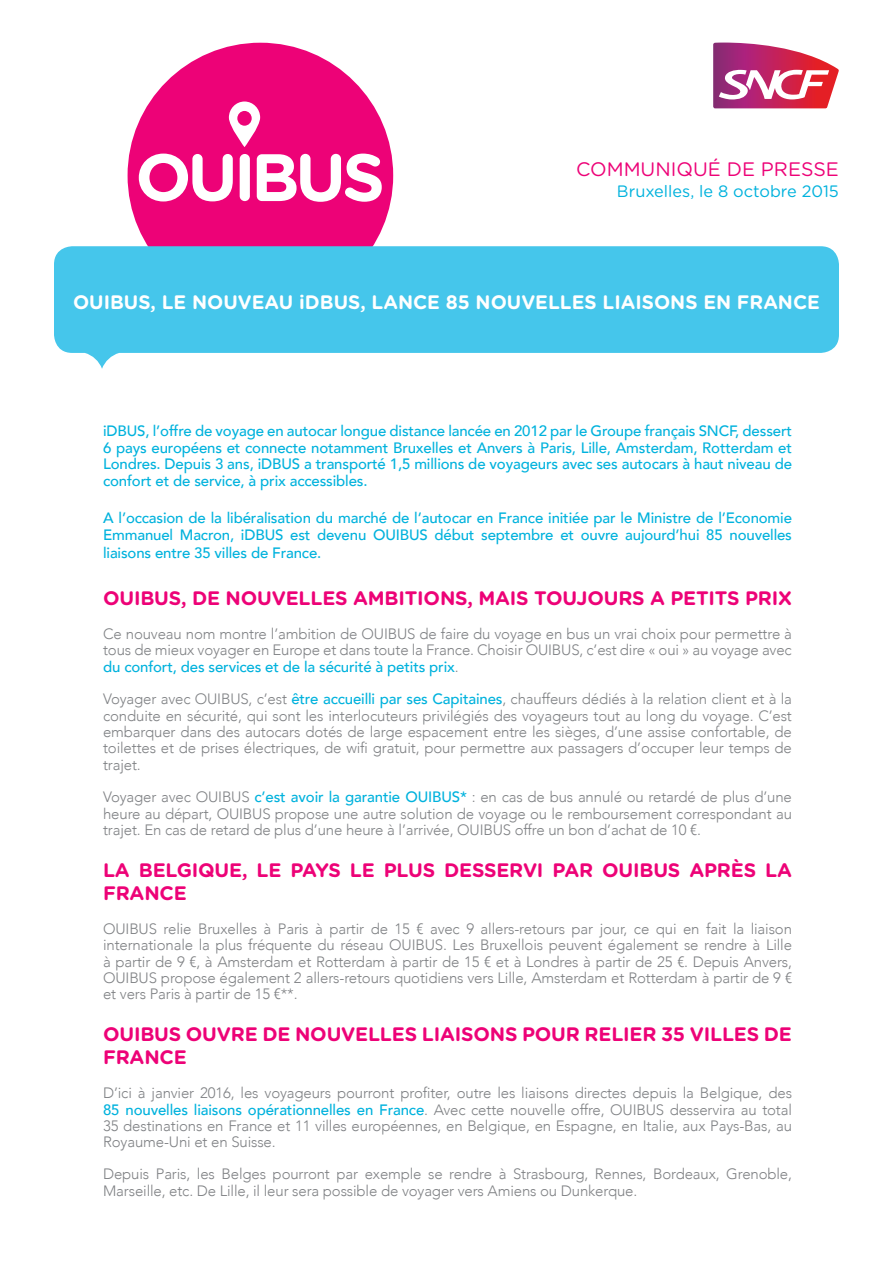
<style>
.page{position:relative;width:893px;height:1263px;background:#fff}
.page>*{position:absolute;margin:0;border:0;box-sizing:border-box;transform-origin:0 0}
.t1{font:700 19.5px "Gotham Rounded";letter-spacing:-.01em;color:#ed0277}
.t2{font:700 19.5px "Gotham Rounded";color:#fff}
.t3{font:19.5px "Gotham Rounded";color:#ed0277}
.t4{font:16.5px "Gotham Rounded";color:#00b2dd}
.t5{font:300 15px/16.4px "Avenir";letter-spacing:-.01em;color:#808285;text-align:justify}
.t6{font:500 15px/16.5px "Avenir";letter-spacing:-.01em;color:#00b2dd;text-align:justify}
.s1{font-weight:500;color:#00b2dd}
</style>
<div class="page">
<div style="left:128px;top:43px;width:265px;height:265px;background:#ed0277;border-radius:50%"></div>
<div style="left:240px;top:154px;width:10px;height:47px;background:#fff;border-radius:5px"></div>
<svg style="left:139px;top:154px;width:94px;height:47px"></svg>
<svg style="left:257px;top:154px;width:125px;height:48px"></svg>
<svg style="left:229px;top:102px;width:31px;height:45px"></svg>
<svg style="left:54px;top:246px;width:785px;height:123px;background:#5dcded"></svg>
<svg style="left:713px;top:43px;width:126px;height:65px"></svg>
<h1 class="t3" style="left:576px;top:155px;width:264px">COMMUNIQUÉ DE PRESSE</h1>
<p class="t4" style="left:617px;top:180px;width:224px">Bruxelles, le 8 octobre 2015</p>
<h1 class="t2" style="left:73px;top:287px;width:748px">OUIBUS, LE NOUVEAU IDBUS, LANCE 85 NOUVELLES LIAISONS EN FRANCE</h1>
<p class="t6" style="left:103px;top:422px;width:690px">iDBUS, l’offre de voyage en autocar longue distance lancée en 2012 par le Groupe français SNCF, dessert 6 pays européens et connecte notamment Bruxelles et Anvers à Paris, Lille, Amsterdam, Rotterdam et Londres. Depuis 3 ans, iDBUS a transporté 1,5 millions de voyageurs avec ses autocars à haut niveau de confort et de service, à prix accessibles.</p>
<p class="t6" style="left:103px;top:509px;width:690px">A l’occasion de la libéralisation du marché de l’autocar en France initiée par le Ministre de l’Economie<br>Emmanuel Macron, iDBUS est devenu OUIBUS début septembre et ouvre aujourd’hui 85 nouvelles</p>
<p class="t6" style="left:103px;top:543px;width:220px">liaisons entre 35 villes de France.</p>
<h1 class="t1" style="left:103px;top:583px;width:183px">OUIBUS, DE NOUVELLE</h1>
<h1 class="t1" style="left:335px;top:583px;width:458px">S AMBITIONS, MAIS TOUJOURS A PETITS PRIX</h1>
<p class="t5" style="left:103px;top:626px;width:690px">Ce nouveau nom montre l’ambition de OUIBUS de faire du voyage en bus un vrai choix pour permettre à tous de mieux voyager en Europe et dans toute la France. Choisir OUIBUS, c’est dire « oui » au voyage avec <span class="s1">du confort, des services et de la sécurité à petits prix</span>.</p>
<p class="t5" style="left:103px;top:691px;width:690px">Voyager avec OUIBUS, c’est <span class="s1">être accueilli par ses Capitaines</span>, chauffeurs dédiés à la relation client et à la conduite en sécurité, qui sont les interlocuteurs privilégiés des voyageurs tout au long du voyage. C’est embarquer dans des autocars dotés de large espacement entre les sièges, d’une assise confortable, de toilettes et de prises électriques, de wifi gratuit, pour permettre aux passagers d’occuper leur temps de trajet.</p>
<p class="t5" style="left:103px;top:789px;width:690px">Voyager avec OUIBUS <span class="s1">c’est avoir la garantie OUIBUS*</span> : en cas de bus annulé ou retardé de plus d’une heure au départ, OUIBUS propose une autre solution de voyage ou le remboursement correspondant au trajet. En cas de retard de plus d’une heure à l’arrivée, OUIBUS offre un bon d’achat de 10 €.</p>
<h1 class="t1" style="left:103px;top:855px;width:408px">LA BELGIQUE, LE PAYS LE PLUS DESSERV</h1>
<h1 class="t1" style="left:537px;top:855px;width:242px">I PAR OUIBUS APRÈS LA</h1>
<h1 class="t1" style="left:103px;top:879px;width:28px">FRANCE</h1>
<p class="t5" style="left:103px;top:921px;width:690px">OUIBUS relie Bruxelles à Paris à partir de 15 € avec 9 allers-retours par jour, ce qui en fait la liaison internationale la plus fréquente du réseau OUIBUS. Les Bruxellois peuvent également se rendre à Lille à partir de 9 €, à Amsterdam et Rotterdam à partir de 15 € et à Londres à partir de 25 €. Depuis Anvers, OUIBUS propose également 2 allers-retours quotidiens vers Lille, Amsterdam et Rotterdam à partir de 9 € et vers Paris à partir de 15 €**.</p>
<h1 class="t1" style="left:103px;top:1019px;width:128px">OUIBUS OUVRE</h1>
<h1 class="t1" style="left:262px;top:1019px;width:93px">DE NOUVELLE</h1>
<h1 class="t1" style="left:405px;top:1019px;width:194px">S LIAISONS POUR REL</h1>
<h1 class="t1" style="left:623px;top:1019px;width:100px">IER 35 VILLE</h1>
<h1 class="t1" style="left:747px;top:1019px;width:44px">S DE</h1>
<h1 class="t1" style="left:103px;top:1043px;width:28px">FRANCE</h1>
<p class="t5" style="left:103px;top:1085px;width:690px">D’ici à janvier 2016, les voyageurs pourront profiter, outre les liaisons directes depuis la Belgique, des <span class="s1">85 nouvelles liaisons opérationnelles en France</span>. Avec cette nouvelle offre, OUIBUS desservira au total 35 destinations en France et 11 villes européennes, en Belgique, en Espagne, en Italie, aux Pays-Bas, au Royaume-Uni et en Suisse.</p>
<p class="t5" style="left:103px;top:1166px;width:690px">Depuis Paris, les Belges pourront par exemple se rendre à Strasbourg, Rennes, Bordeaux, Grenoble,<br>Marseille, etc. De Lille, il leur sera possible de voyager vers Amiens ou Dunkerque.</p>
</div>
